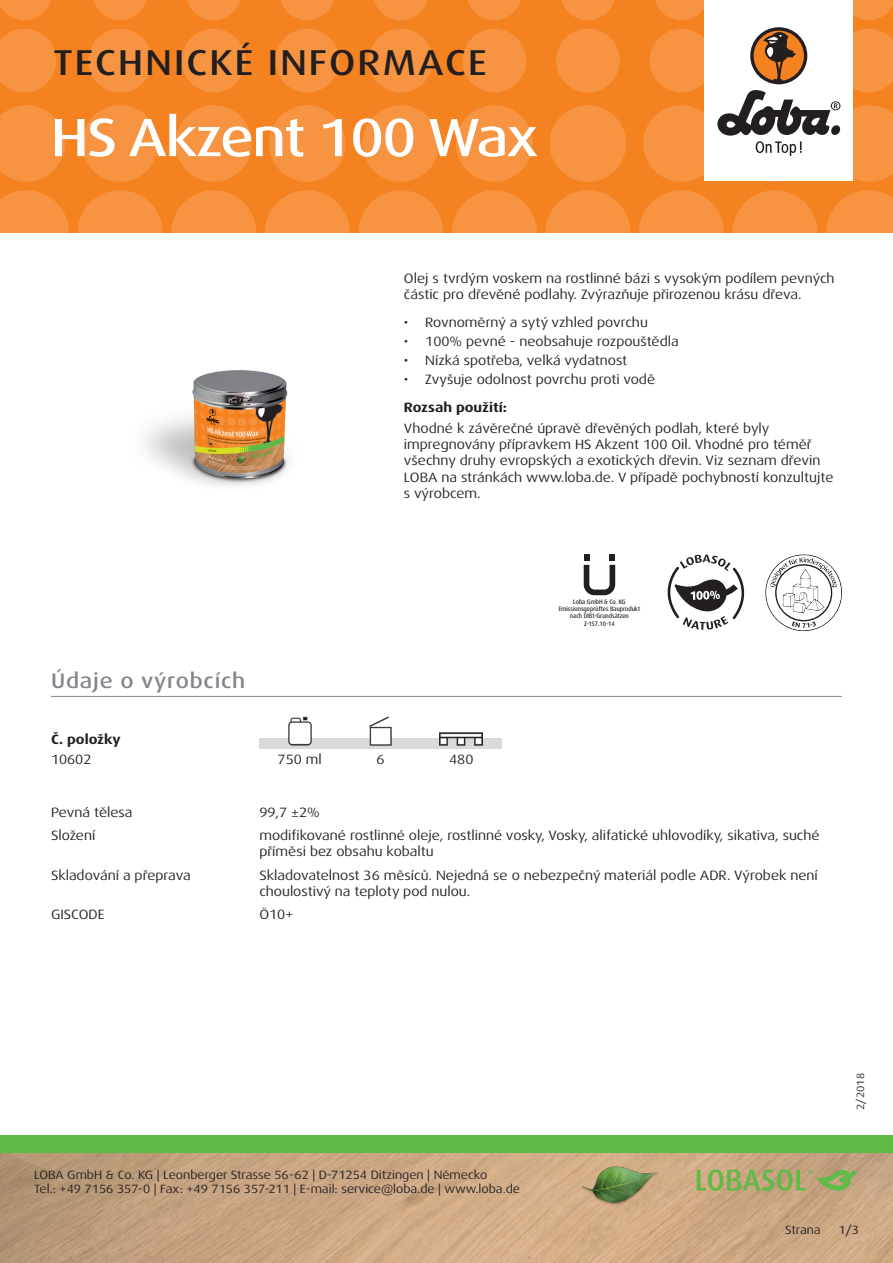
<style>
.page{position:relative;width:893px;height:1263px;background:#fff}
.page>*{position:absolute;margin:0;border:0;box-sizing:border-box;transform-origin:0 0}
.t1{font:500 expanded 54px "Dax Pro";letter-spacing:-.025em;color:#fff}
.t2{font:500 expanded 36px "Dax Pro";letter-spacing:.06em;color:#231f20}
.Titel_grau{font:500 expanded 21px "Dax Pro";letter-spacing:.04em;color:#82858b}
.Text{font:expanded 13.5px/16.2px "Dax Pro";color:#231f20}
.Text_Bold{font:700 expanded 13.5px "Dax Pro";color:#231f20}
.Text_zentriert{font:expanded 13.5px "Dax Pro";color:#231f20}
.Pagina{font:expanded 12px/14.4px "Dax Pro";color:#231f20}
.t3{font:expanded 10.5px "Dax Pro";color:#231f20}
.DIBT{font:500 expanded 6.45px/7.5px "Dax Pro";color:#231f20;text-align:center;scale:.82 1}
</style>
<div class="page">
<div style="left:0;top:0;width:893px;height:233px;background:#f58220"></div>
<svg style="left:0;top:190px;width:69px;height:43px"></svg>
<svg style="left:78px;top:190px;width:85px;height:85px;fill:#f69441"></svg>
<svg style="left:171px;top:190px;width:85px;height:85px;fill:#f69441"></svg>
<svg style="left:265px;top:190px;width:85px;height:85px;fill:#f69441"></svg>
<svg style="left:358px;top:190px;width:85px;height:85px;fill:#f69441"></svg>
<svg style="left:545px;top:190px;width:85px;height:85px;fill:#f69441"></svg>
<svg style="left:452px;top:190px;width:85px;height:85px;fill:#f69441"></svg>
<svg style="left:732px;top:190px;width:85px;height:85px;fill:#f69441"></svg>
<svg style="left:639px;top:190px;width:85px;height:85px;fill:#f69441"></svg>
<svg style="left:826px;top:190px;width:67px;height:43px"></svg>
<svg style="left:0;top:105px;width:65px;height:77px"></svg>
<svg style="left:82px;top:105px;width:76px;height:77px"></svg>
<svg style="left:175px;top:105px;width:77px;height:77px"></svg>
<svg style="left:269px;top:105px;width:76px;height:77px"></svg>
<svg style="left:456px;top:105px;width:77px;height:77px"></svg>
<svg style="left:362px;top:105px;width:77px;height:77px"></svg>
<svg style="left:550px;top:105px;width:76px;height:77px"></svg>
<svg style="left:0;top:29px;width:56px;height:63px"></svg>
<svg style="left:182px;top:29px;width:64px;height:63px"></svg>
<svg style="left:88px;top:29px;width:64px;height:63px"></svg>
<svg style="left:275px;top:29px;width:64px;height:63px"></svg>
<svg style="left:462px;top:29px;width:64px;height:63px"></svg>
<svg style="left:369px;top:29px;width:64px;height:63px"></svg>
<svg style="left:556px;top:29px;width:64px;height:63px"></svg>
<svg style="left:0;top:0;width:51px;height:20px"></svg>
<svg style="left:187px;top:0;width:53px;height:20px"></svg>
<svg style="left:468px;top:0;width:53px;height:20px"></svg>
<svg style="left:655px;top:0;width:49px;height:20px"></svg>
<svg style="left:93px;top:0;width:54px;height:20px"></svg>
<svg style="left:374px;top:0;width:54px;height:20px"></svg>
<svg style="left:281px;top:0;width:53px;height:20px"></svg>
<svg style="left:561px;top:0;width:54px;height:20px"></svg>
<svg style="left:853px;top:0;width:40px;height:20px"></svg>
<img style="left:0;top:1152px;width:893px;height:111px">
<div style="left:0;top:1135px;width:893px;height:17px;background:#60bb46"></div>
<div style="left:704px;top:0;width:149px;height:181px;background:#fff"></div>
<svg style="left:643px;top:28px;width:250px;height:154px"></svg>
<img style="left:578px;top:1161px;width:82px;height:81px">
<svg style="left:697px;top:1169px;width:160px;height:22px"></svg>
<hr style="left:51px;top:696px;width:791px;height:1px;background:#82858b">
<img style="left:288px;top:716px;width:195px;height:22px">
<img style="left:259px;top:738px;width:243px;height:11px">
<img style="left:106px;top:272px;width:216px;height:214px">
<svg style="left:584px;top:554px;width:31px;height:41px"></svg>
<svg style="left:668px;top:554px;width:76px;height:76px"></svg>
<svg style="left:765px;top:554px;width:77px;height:77px"></svg>
<h2 class="t2" style="left:53px;top:40px;width:435px">TECHNICKÉ INFORMACE</h2>
<p class="t1" style="left:51px;top:103px;width:489px">HS Akzent 100 Wax</p>
<p class="Text" style="left:404px;top:270px;width:432px">Olej s tvrdým voskem na rostlinné bázi s vysokým podílem pevných částic pro dřevěné podlahy. Zvýrazňuje přirozenou krásu dřeva.</p>
<p class="Text" style="left:404px;top:314px;width:245px">• Rovnoměrný a sytý vzhled povrchu</p>
<p class="Text" style="left:404px;top:333px;width:276px">• 100% pevné - neobsahuje rozpouštědla</p>
<p class="Text" style="left:404px;top:352px;width:225px">• Nízká spotřeba, velká vydatnost</p>
<p class="Text" style="left:404px;top:371px;width:253px">• Zvyšuje odolnost povrchu proti vodě</p>
<p class="Text_Bold" style="left:404px;top:398px;width:105px">Rozsah použití:</p>
<p class="Text" style="left:404px;top:420px;width:431px">Vhodné k závěrečné úpravě dřevěných podlah, které byly impregnovány přípravkem HS Akzent 100 Oil. Vhodné pro téměř všechny druhy evropských a exotických dřevin. Viz seznam dřevin LOBA na stránkách www.loba.de. V případě pochybností konzultujte s výrobcem.</p>
<p class="Titel_grau" style="left:51px;top:667px;width:196px">Údaje o výrobcích</p>
<p class="Text_Bold" style="left:51px;top:731px;width:71px">Č. položky</p>
<p class="Text" style="left:51px;top:751px;width:42px">10602</p>
<p class="Text_zentriert" style="left:278px;top:750px;width:46px">750 ml</p>
<p class="Text_zentriert" style="left:377px;top:750px;width:10px">6</p>
<p class="Text_zentriert" style="left:449px;top:750px;width:26px">480</p>
<p class="Text" style="left:51px;top:804px;width:83px">Pevná tělesa</p>
<p class="Text" style="left:259px;top:804px;width:62px">99,7 ±2%</p>
<p class="DIBT" style="left:559px;top:598px;width:101px">Loba GmbH &amp; Co. KG<br>Emissionsgeprüftes Bauprodukt nach DIBt-Grundsätzen<br>Z-157.10-14</p>
<p class="Text" style="left:51px;top:827px;width:46px">Složení</p>
<p class="Text" style="left:259px;top:827px;width:562px">modifikované rostlinné oleje, rostlinné vosky, Vosky, alifatické uhlovodíky, sikativa, suché příměsi bez obsahu kobaltu</p>
<p class="Text" style="left:51px;top:867px;width:141px">Skladování a přeprava</p>
<p class="Text" style="left:259px;top:867px;width:560px">Skladovatelnost 36 měsíců. Nejedná se o nebezpečný materiál podle ADR. Výrobek není choulostivý na teploty pod nulou.</p>
<p class="Text" style="left:51px;top:906px;width:55px">GISCODE</p>
<p class="Text" style="left:259px;top:906px;width:35px">Ö10+</p>
<p class="Pagina" style="left:34px;top:1167px;width:487px">LOBA GmbH &amp; Co. KG | Leonberger Strasse 56-62 | D-71254 Ditzingen | Německo<br>Tel.: +49 7156 357-0 | Fax: +49 7156 357-211 | E-mail: service@loba.de | www.loba.de</p>
<p class="t3" style="left:854px;top:1110px;width:38px;rotate:-90deg">2/2018</p>
<p class="Pagina" style="left:785px;top:1223px;width:37px">Strana</p>
<p class="Pagina" style="left:838px;top:1223px;width:22px">1/3</p>
</div>
